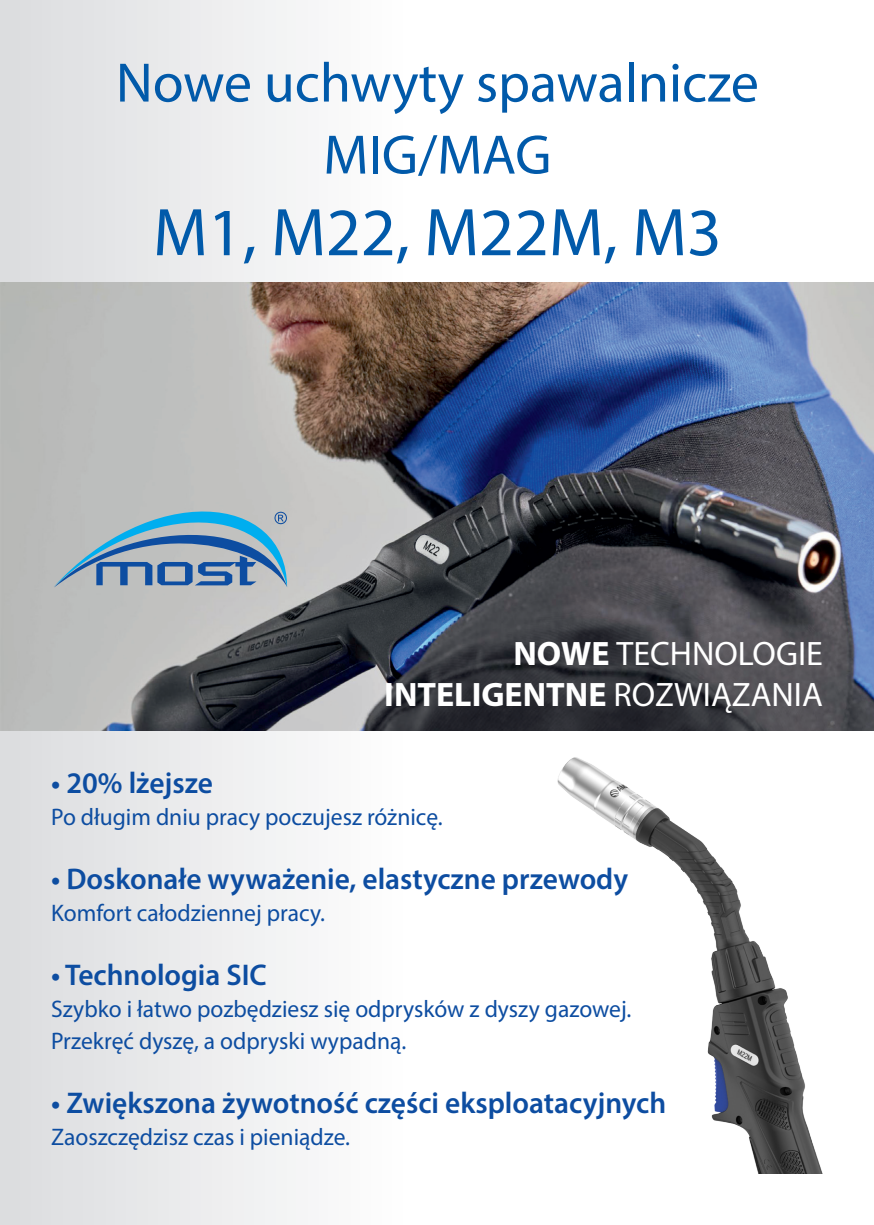
<style>
.page{position:relative;width:874px;height:1225px;background:#fff}
.page>*{position:absolute;margin:0;border:0;box-sizing:border-box;transform-origin:0 0}
.t1{font:68px "Myriad Pro";color:#015aaa}
.t2{font:56px/72px "Myriad Pro";color:#015aaa;text-align:center}
.t3{font:700 34px "Myriad Pro";color:#fff}
.t4{font:34px "Myriad Pro";color:#fff}
.t5{font:600 30px "Myriad Pro";color:#0d4da1}
.t6{font:24px "Myriad Pro";color:#0d4da1}
.s1{font-weight:700}
.s2{font-weight:400}
</style>
<div class="page">
<div style="left:0;top:0;width:405px;height:1225px;background:linear-gradient(to right,#dadcde,#fefefe)"></div>
<img style="left:0;top:282px;width:873px;height:448px">
<img style="left:557px;top:757px;width:265px;height:417px">
<svg style="left:53px;top:496px;width:234px;height:91px;background:#8eaabd"></svg>
<p class="t2" style="left:116px;top:46px;width:644px">Nowe uchwyty spawalnicze<br>MIG/MAG</p>
<p class="t1" style="left:153px;top:190px;width:570px">M1, M22, M22M, M3</p>
<p class="t4" style="left:513px;top:632px;width:311px"><span class="s1">NOWE</span> TECHNOLOGIE</p>
<p class="t3" style="left:384px;top:672px;width:440px">INTELIGENTNE <span class="s2">ROZWIĄZANIA</span></p>
<p class="t5" style="left:51px;top:764px;width:163px">• 20% lżejsze</p>
<p class="t6" style="left:51px;top:802px;width:393px">Po długim dniu pracy poczujesz różnicę.</p>
<p class="t5" style="left:51px;top:860px;width:578px">• Doskonałe wyważenie, elastyczne przewody</p>
<p class="t6" style="left:51px;top:898px;width:275px">Komfort całodziennej pracy.</p>
<p class="t5" style="left:51px;top:956px;width:217px">• Technologia SIC</p>
<p class="t6" style="left:51px;top:994px;width:581px">Szybko i łatwo pozbędziesz się odprysków z dyszy gazowej.</p>
<p class="t6" style="left:51px;top:1026px;width:356px">Przekręć dyszę, a odpryski wypadną.</p>
<p class="t5" style="left:51px;top:1084px;width:616px">• Zwiększona żywotność części eksploatacyjnych</p>
<p class="t6" style="left:51px;top:1122px;width:300px">Zaoszczędzisz czas i pieniądze.</p>
</div>
